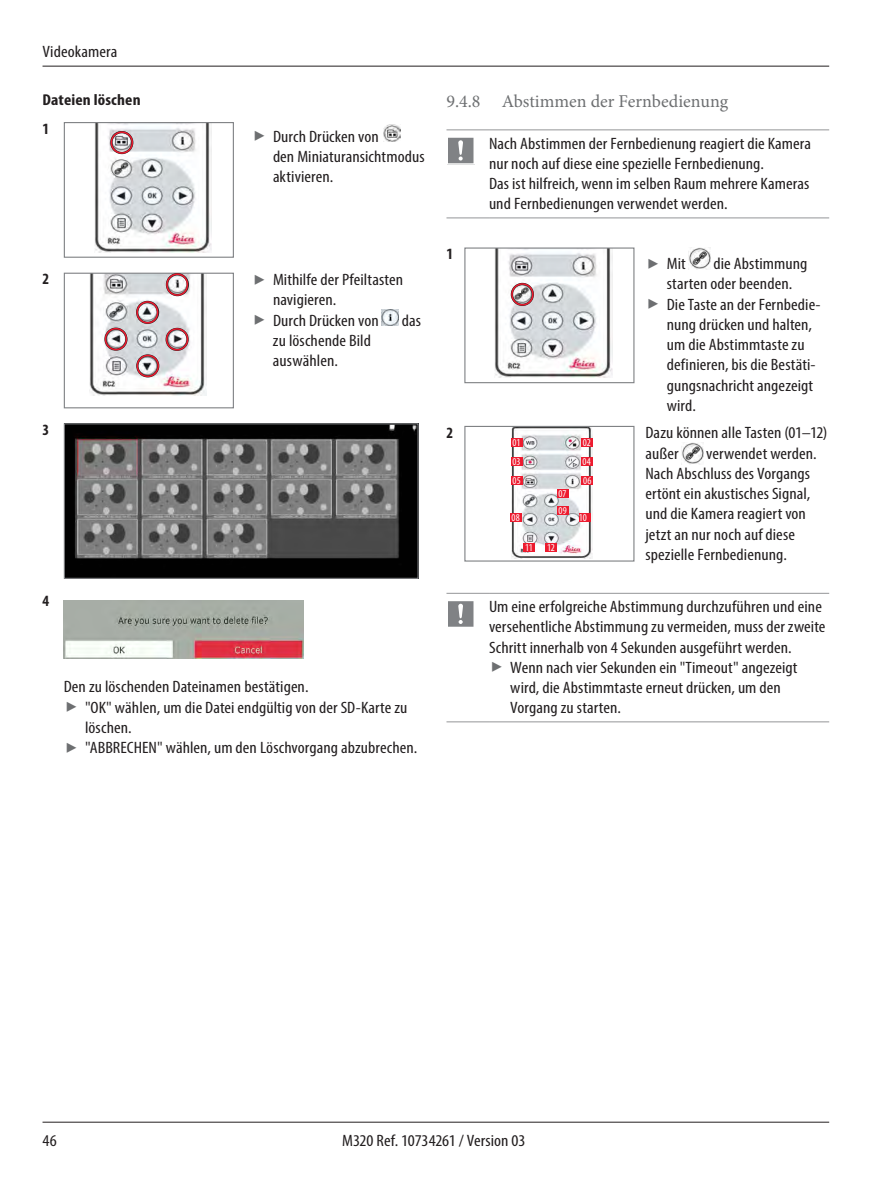
<style>
.page{position:relative;width:893px;height:1191px;background:#fff}
.page>*{position:absolute;margin:0;border:0;box-sizing:border-box;transform-origin:0 0}
.t1{font:18px "Minion Pro";color:#6d6f71}
.Leica_Grundtext{font:condensed 16.5px/20.2px "Myriad Pro";letter-spacing:.005em;color:#231f20;scale:1.1 1}
.Leica_Überschrift_E{font:700 condensed 15.75px "Myriad Pro";letter-spacing:.01em;color:#231f20;scale:1.1 1}
.Leica_Grundtext_fet{font:700 condensed 15.75px "Myriad Pro";color:#231f20}
.Leica_GT{font:condensed 10.5px "Myriad Pro";color:#fff}
.Leica_Seitentitel_Fo{font:condensed 10.5px "Myriad Pro";color:#fff}
</style>
<div class="page">
<hr style="left:43px;top:66px;width:786px;height:1px;background:#231f20">
<hr style="left:43px;top:1121px;width:786px;height:1px;background:#231f20">
<img style="left:94px;top:124px;width:118px;height:128px">
<div style="left:64px;top:122px;width:170px;height:136px;border:1px solid #808285"></div>
<div style="left:110px;top:131px;width:23px;height:23px;border:2px solid #231f20;border-radius:50%"></div>
<div style="left:111px;top:131px;width:22px;height:23px;border:2px solid #ed1b2f;border-radius:50%"></div>
<img style="left:383px;top:124px;width:18px;height:18px">
<img style="left:89px;top:275px;width:118px;height:120px">
<div style="left:64px;top:273px;width:170px;height:135px;border:1px solid #808285"></div>
<div style="left:136px;top:354px;width:23px;height:23px;border:2px solid #231f20;border-radius:50%"></div>
<div style="left:137px;top:355px;width:22px;height:22px;border:2px solid #ed1b2f;border-radius:50%"></div>
<div style="left:136px;top:301px;width:23px;height:23px;border:2px solid #231f20;border-radius:50%"></div>
<div style="left:136px;top:301px;width:22px;height:22px;border:2px solid #ed1b2f;border-radius:50%"></div>
<div style="left:166px;top:328px;width:23px;height:23px;border:2px solid #231f20;border-radius:50%"></div>
<div style="left:166px;top:328px;width:22px;height:22px;border:2px solid #ed1b2f;border-radius:50%"></div>
<div style="left:104px;top:327px;width:24px;height:24px;border:2px solid #231f20;border-radius:50%"></div>
<div style="left:105px;top:328px;width:22px;height:22px;border:2px solid #ed1b2f;border-radius:50%"></div>
<img style="left:382px;top:310px;width:17px;height:15px">
<img style="left:66px;top:425px;width:351px;height:152px">
<div style="left:64px;top:423px;width:355px;height:156px;border:1px solid #808285"></div>
<img style="left:64px;top:600px;width:240px;height:58px">
<hr style="left:446px;top:130px;width:43px;height:1px;background:#949698">
<hr style="left:489px;top:130px;width:340px;height:1px;background:#949698">
<hr style="left:446px;top:218px;width:43px;height:1px;background:#949698">
<hr style="left:489px;top:218px;width:340px;height:1px;background:#949698">
<svg style="left:447px;top:137px;width:28px;height:28px"></svg>
<img style="left:495px;top:249px;width:117px;height:129px">
<div style="left:464px;top:247px;width:170px;height:136px;border:1px solid #808285"></div>
<div style="left:511px;top:283px;width:23px;height:23px;border:2px solid #231f20;border-radius:50%"></div>
<div style="left:511px;top:283px;width:23px;height:22px;border:2px solid #ed1b2f;border-radius:50%"></div>
<img style="left:689px;top:247px;width:21px;height:22px">
<img style="left:512px;top:428px;width:81px;height:130px">
<div style="left:464px;top:426px;width:170px;height:135px;border:1px solid #808285"></div>
<div style="left:511px;top:438px;width:11px;height:9px;background:#ed1b2f"></div>
<div style="left:511px;top:457px;width:11px;height:9px;background:#ed1b2f"></div>
<div style="left:511px;top:476px;width:11px;height:9px;background:#ed1b2f"></div>
<div style="left:581px;top:476px;width:12px;height:9px;background:#ed1b2f"></div>
<div style="left:581px;top:438px;width:12px;height:9px;background:#ed1b2f"></div>
<div style="left:581px;top:457px;width:12px;height:9px;background:#ed1b2f"></div>
<div style="left:557px;top:506px;width:11px;height:9px;background:#ed1b2f"></div>
<div style="left:579px;top:513px;width:11px;height:9px;background:#ed1b2f"></div>
<div style="left:510px;top:513px;width:12px;height:9px;background:#ed1b2f"></div>
<div style="left:523px;top:543px;width:12px;height:9px;background:#ed1b2f"></div>
<div style="left:545px;top:543px;width:12px;height:9px;background:#ed1b2f"></div>
<div style="left:557px;top:489px;width:11px;height:9px;background:#ed1b2f"></div>
<img style="left:682px;top:443px;width:21px;height:21px">
<hr style="left:446px;top:593px;width:43px;height:1px;background:#949698">
<hr style="left:489px;top:593px;width:340px;height:1px;background:#949698">
<hr style="left:446px;top:721px;width:43px;height:1px;background:#949698">
<hr style="left:489px;top:721px;width:340px;height:1px;background:#949698">
<svg style="left:448px;top:601px;width:26px;height:26px"></svg>
<div style="left:166px;top:273px;width:23px;height:23px;border:2px solid #231f20;border-radius:50%"></div>
<div style="left:166px;top:273px;width:22px;height:23px;border:2px solid #ed1b2f;border-radius:50%"></div>
<p class="Leica_Grundtext" style="left:43px;top:41px;width:70px">Videokamera</p>
<p class="Leica_Überschrift_E" style="left:43px;top:90px;width:91px">Dateien löschen</p>
<p class="Leica_Grundtext_fet" style="left:43px;top:119px;width:8px">1</p>
<p class="Leica_Grundtext" style="left:273px;top:126px;width:139px">Durch Drücken von<br>den Miniaturansichtmodus aktivieren.</p>
<p class="Leica_Grundtext_fet" style="left:43px;top:269px;width:8px">2</p>
<p class="Leica_Grundtext" style="left:273px;top:269px;width:120px">Mithilfe der Pfeiltasten navigieren.</p>
<p class="Leica_Grundtext" style="left:273px;top:310px;width:98px">Durch Drücken von</p>
<p class="Leica_Grundtext" style="left:402px;top:310px;width:19px">das</p>
<p class="Leica_Grundtext" style="left:273px;top:330px;width:91px">zu löschende Bild auswählen.</p>
<p class="Leica_Grundtext_fet" style="left:43px;top:420px;width:8px">3</p>
<p class="Leica_Grundtext_fet" style="left:43px;top:590px;width:8px">4</p>
<p class="Leica_Grundtext" style="left:64px;top:676px;width:224px">Den zu löschenden Dateinamen bestätigen.</p>
<p class="Leica_Grundtext" style="left:85px;top:697px;width:295px">"OK" wählen, um die Datei endgültig von der SD-Karte zu löschen.</p>
<p class="Leica_Grundtext" style="left:85px;top:737px;width:304px">"ABBRECHEN" wählen, um den Löschvorgang abzubrechen.</p>
<p class="t1" style="left:446px;top:89px;width:283px">9.4.8 Abstimmen der Fernbedienung</p>
<p class="Leica_Grundtext" style="left:489px;top:133px;width:294px">Nach Abstimmen der Fernbedienung reagiert die Kamera nur noch auf diese eine spezielle Fernbedienung.</p>
<p class="Leica_Grundtext" style="left:489px;top:173px;width:293px">Das ist hilfreich, wenn im selben Raum mehrere Kameras und Fernbedienungen verwendet werden.</p>
<p class="Leica_Grundtext_fet" style="left:446px;top:244px;width:8px">1</p>
<p class="Leica_Grundtext" style="left:667px;top:253px;width:19px">Mit</p>
<p class="Leica_Grundtext" style="left:667px;top:253px;width:129px;text-indent:47px">die Abstimmung starten oder beenden.</p>
<p class="Leica_Grundtext" style="left:667px;top:294px;width:141px">Die Taste an der Fernbedie&shy;nung drücken und halten, um die Abstimmtaste zu definieren, bis die Bestäti&shy;gungsnachricht angezeigt wird.</p>
<p class="Leica_Grundtext_fet" style="left:446px;top:422px;width:8px">2</p>
<p class="Leica_Grundtext" style="left:645px;top:422px;width:167px">Dazu können alle Tasten (01–12) außer</p>
<p class="Leica_Seitentitel_Fo" style="left:513px;top:436px;width:10px">01</p>
<p class="Leica_GT" style="left:513px;top:455px;width:10px">03</p>
<p class="Leica_GT" style="left:513px;top:474px;width:10px">05</p>
<p class="Leica_GT" style="left:583px;top:474px;width:10px">06</p>
<p class="Leica_GT" style="left:583px;top:436px;width:10px">02</p>
<p class="Leica_GT" style="left:583px;top:455px;width:10px">04</p>
<p class="Leica_Grundtext" style="left:706px;top:443px;width:102px">verwendet werden.</p>
<p class="Leica_Grundtext" style="left:645px;top:463px;width:151px">Nach Abschluss des Vorgangs ertönt ein akustisches Signal, und die Kamera reagiert von jetzt an nur noch auf diese spezielle Fernbedienung.</p>
<p class="Leica_Grundtext" style="left:489px;top:596px;width:307px">Um eine erfolgreiche Abstimmung durchzuführen und eine versehentliche Abstimmung zu vermeiden, muss der zweite<br>Schritt innerhalb von 4 Sekunden ausgeführt werden.</p>
<p class="Leica_Grundtext" style="left:510px;top:657px;width:263px">Wenn nach vier Sekunden ein "Timeout" angezeigt wird, die Abstimmtaste erneut drücken, um den<br>Vorgang zu starten.</p>
<p class="Leica_GT" style="left:558px;top:487px;width:10px">07</p>
<p class="Leica_GT" style="left:558px;top:504px;width:10px">09</p>
<p class="Leica_GT" style="left:512px;top:511px;width:10px">08</p>
<p class="Leica_GT" style="left:579px;top:511px;width:9px">10</p>
<p class="Leica_GT" style="left:525px;top:541px;width:9px">11</p>
<p class="Leica_GT" style="left:547px;top:541px;width:9px">12</p>
<p class="Leica_Grundtext" style="left:43px;top:1130px;width:15px">46</p>
<p class="Leica_Grundtext" style="left:342px;top:1130px;width:168px">M320 Ref. 10734261 / Version 03</p>
</div>
